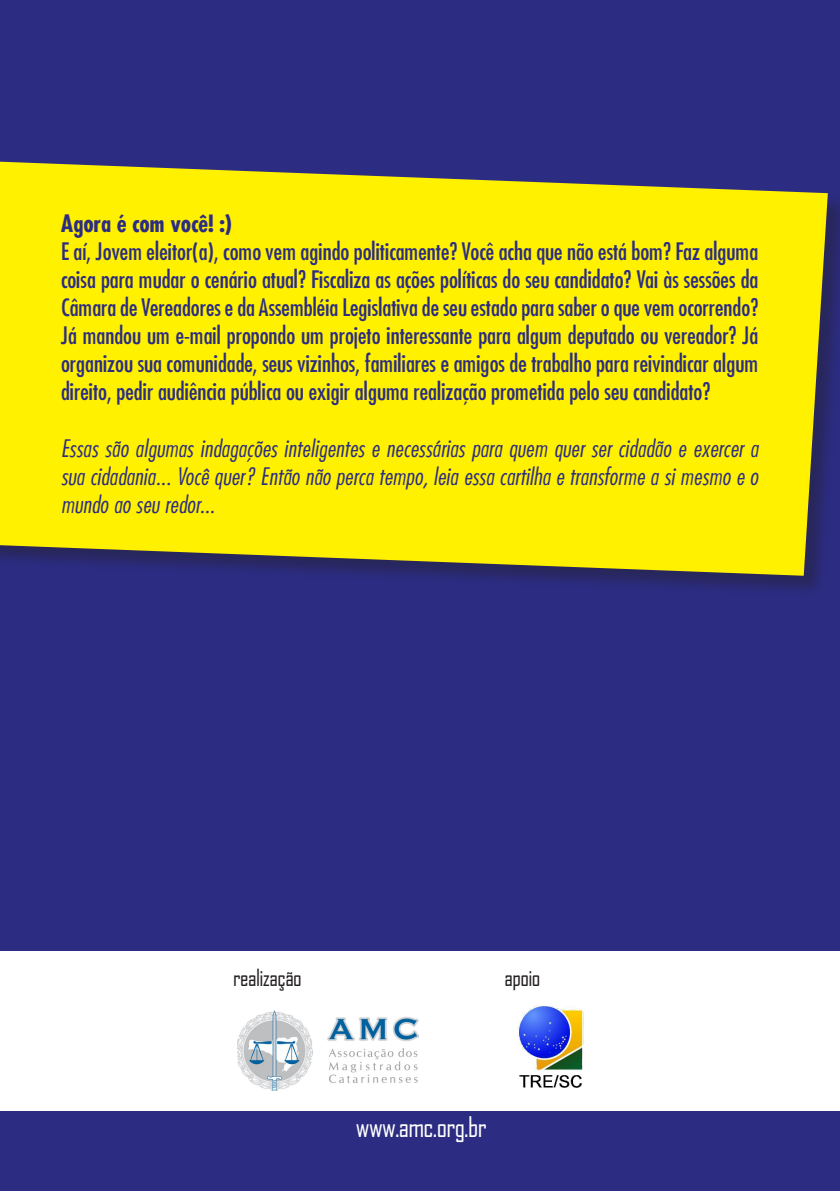
<style>
.page{position:relative;width:840px;height:1191px;background:#fff}
.page>*{position:absolute;margin:0;border:0;box-sizing:border-box;transform-origin:0 0}
.t1{font:27.2px "Agency FB";letter-spacing:-.025em;color:#fff}
.t2{font:condensed 23.4px/28px "Futura";color:#2c2c82;text-align:justify}
.t3{font:italic 300 condensed 23.4px/28px "Futura";letter-spacing:.015em;color:#2c2c82;text-align:justify}
.t4{font:700 condensed 23.4px "Futura";color:#2c2c82}
.t5{font:22.6px "Agency FB";letter-spacing:-.025em;color:#231f20}
</style>
<div class="page">
<div style="left:0;top:0;width:839px;height:1191px;background:#2c2c82"></div>
<div style="left:0;top:951px;width:839px;height:159px;background:#fff"></div>
<img style="left:237px;top:1010px;width:181px;height:80px">
<img style="left:517px;top:1005px;width:67px;height:83px">
<svg style="left:0;top:161px;width:827px;height:425px;fill:#fff100"></svg>
<p class="t4" style="left:61px;top:208px;width:173px">Agora é com você! :)</p>
<p class="t2" style="left:61px;top:237px;width:698px">E aí, Jovem eleitor(a), como vem agindo politicamente? Você acha que não está bom? Faz alguma coisa para mudar o cenário atual? Fiscaliza as ações políticas do seu candidato? Vai às sessões da Câmara de Vereadores e da Assembléia Legislativa de seu estado para saber o que vem ocorrendo?<br>Já mandou um e-mail propondo um projeto interessante para algum deputado ou vereador? Já organizou sua comunidade, seus vizinhos, familiares e amigos de trabalho para reivindicar algum direito, pedir audiência pública ou exigir alguma realização prometida pelo seu candidato?</p>
<p class="t3" style="left:61px;top:433px;width:698px">Essas são algumas indagações inteligentes e necessárias para quem quer ser cidadão e exercer a sua cidadania... Você quer? Então não perca tempo, leia essa cartilha e transforme a si mesmo e o mundo ao seu redor...</p>
<p class="t5" style="left:233px;top:964px;width:70px">realização</p>
<p class="t5" style="left:504px;top:963px;width:37px">apoio</p>
<p class="t1" style="left:356px;top:1110px;width:132px">www.amc.org.br</p>
</div>
